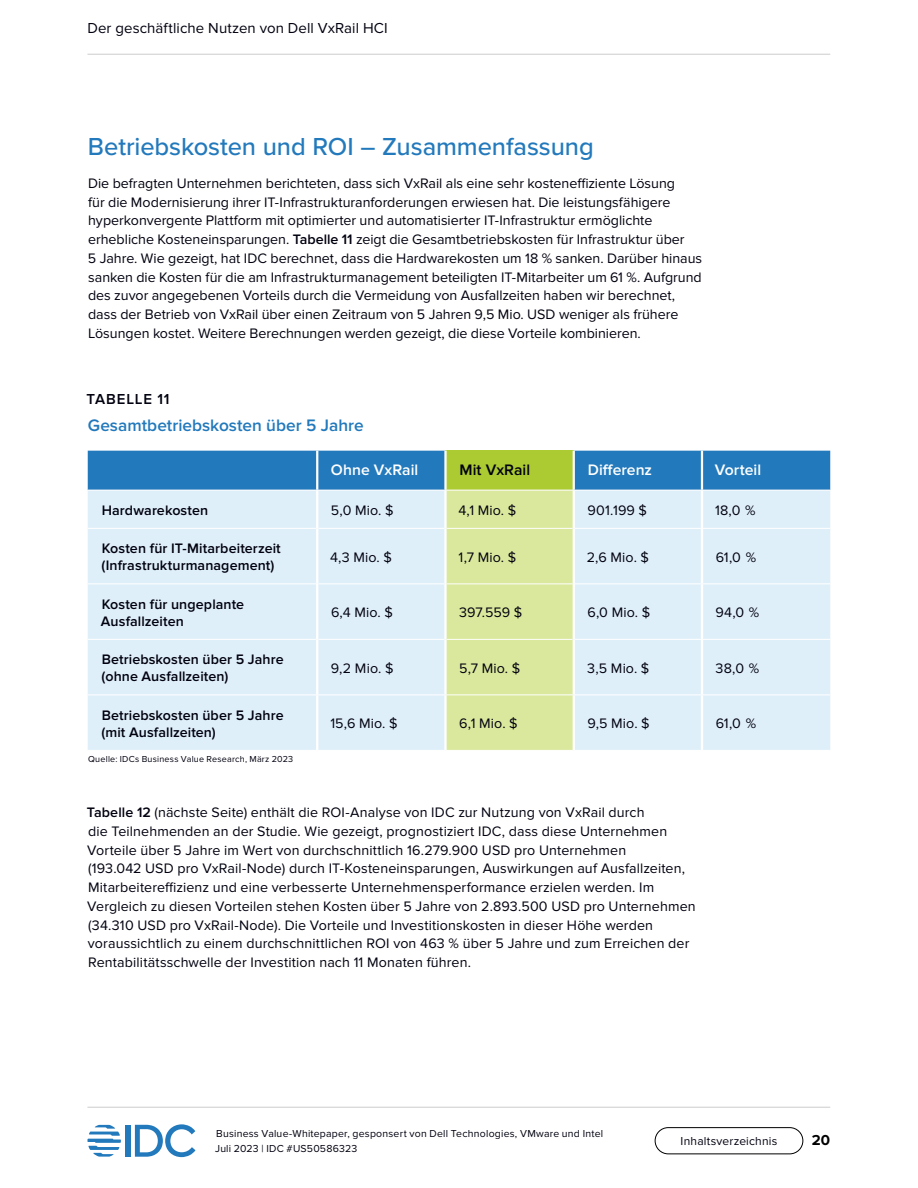
<style>
.page{position:relative;width:918px;height:1188px;background:#fff}
.page>*{position:absolute;margin:0;border:0;box-sizing:border-box;transform-origin:0 0}
.t1{font:500 25.5px "Proxima Nova";letter-spacing:-.005em;color:#2279bc}
.t2{font:600 17.25px "Proxima Nova";color:#2279bc}
.t3{font:600 15.75px "Proxima Nova";color:#fff}
.t4{font:600 15.75px "Proxima Nova";color:#01010f}
.t5{font:15px "Proxima Nova";letter-spacing:.005em;color:#01010f}
.t6{font:600 15px "Proxima Nova";letter-spacing:.055em;color:#01010f}
.t7{font:700 15px "Proxima Nova";color:#000}
.t8{font:14.25px/18.8px "Proxima Nova";color:#01010f}
.t9{font:600 14.25px/17.2px "Proxima Nova";letter-spacing:.005em;color:#01010f}
.t10{font:12px "Proxima Nova";letter-spacing:.015em;color:#01010f}
.t11{font:10.5px/15px "Proxima Nova";letter-spacing:.02em;color:#01010f}
.t12{font:9px "Proxima Nova";letter-spacing:.025em;color:#01010f}
.s1{font-weight:600}
</style>
<div class="page">
<div style="left:126px;top:1125px;width:5px;height:32px;background:#2279bc"></div>
<svg style="left:135px;top:1124px;width:60px;height:33px"></svg>
<svg style="left:87px;top:1125px;width:34px;height:32px"></svg>
<div style="left:655px;top:1127px;width:148px;height:27px;border:1px solid #000;border-radius:13px"></div>
<hr style="left:87px;top:54px;width:743px;height:1px;background:#ccc">
<hr style="left:87px;top:1107px;width:743px;height:1px;background:#ccc">
<svg style="left:88px;top:451px;width:742px;height:299px;background:#c8e0e0"></svg>
<hr style="left:316px;top:451px;width:2px;height:39px;background:#fff">
<hr style="left:701px;top:451px;width:2px;height:39px;background:#fff">
<hr style="left:701px;top:490px;width:2px;height:38px;background:#fff">
<hr style="left:701px;top:529px;width:2px;height:54px;background:#fff">
<hr style="left:701px;top:584px;width:2px;height:55px;background:#fff">
<hr style="left:701px;top:640px;width:2px;height:55px;background:#fff">
<hr style="left:701px;top:695px;width:2px;height:55px;background:#fff">
<hr style="left:88px;top:528px;width:228px;height:1px;background:#fff">
<hr style="left:318px;top:528px;width:126px;height:1px;background:#fff">
<hr style="left:447px;top:528px;width:126px;height:1px;background:#fff">
<hr style="left:575px;top:528px;width:127px;height:1px;background:#fff">
<hr style="left:702px;top:528px;width:128px;height:1px;background:#fff">
<hr style="left:88px;top:583px;width:228px;height:1px;background:#fff">
<hr style="left:318px;top:583px;width:126px;height:1px;background:#fff">
<hr style="left:447px;top:583px;width:126px;height:1px;background:#fff">
<hr style="left:575px;top:583px;width:127px;height:1px;background:#fff">
<hr style="left:702px;top:583px;width:128px;height:1px;background:#fff">
<hr style="left:88px;top:639px;width:228px;height:1px;background:#fff">
<hr style="left:318px;top:639px;width:126px;height:1px;background:#fff">
<hr style="left:447px;top:639px;width:126px;height:1px;background:#fff">
<hr style="left:575px;top:639px;width:127px;height:1px;background:#fff">
<hr style="left:702px;top:639px;width:128px;height:1px;background:#fff">
<hr style="left:88px;top:490px;width:229px;height:1px;background:#fff">
<hr style="left:317px;top:490px;width:129px;height:1px;background:#fff">
<hr style="left:574px;top:490px;width:128px;height:1px;background:#fff">
<hr style="left:702px;top:490px;width:128px;height:1px;background:#fff">
<hr style="left:316px;top:490px;width:2px;height:38px;background:#fff">
<hr style="left:316px;top:528px;width:2px;height:56px;background:#fff">
<hr style="left:316px;top:584px;width:2px;height:55px;background:#fff">
<hr style="left:316px;top:639px;width:2px;height:56px;background:#fff">
<hr style="left:444px;top:451px;width:3px;height:39px;background:#fff">
<hr style="left:573px;top:451px;width:2px;height:39px;background:#fff">
<hr style="left:446px;top:490px;width:128px;height:1px;background:#fff">
<hr style="left:444px;top:490px;width:3px;height:38px;background:#fff">
<hr style="left:573px;top:490px;width:2px;height:38px;background:#fff">
<hr style="left:444px;top:528px;width:3px;height:56px;background:#fff">
<hr style="left:573px;top:528px;width:2px;height:56px;background:#fff">
<hr style="left:444px;top:584px;width:3px;height:55px;background:#fff">
<hr style="left:573px;top:584px;width:2px;height:55px;background:#fff">
<hr style="left:444px;top:639px;width:3px;height:56px;background:#fff">
<hr style="left:573px;top:639px;width:2px;height:56px;background:#fff">
<hr style="left:88px;top:695px;width:229px;height:1px;background:#fff">
<hr style="left:317px;top:695px;width:129px;height:1px;background:#fff">
<hr style="left:574px;top:695px;width:128px;height:1px;background:#fff">
<hr style="left:702px;top:695px;width:128px;height:1px;background:#fff">
<hr style="left:316px;top:695px;width:2px;height:55px;background:#fff">
<hr style="left:446px;top:695px;width:128px;height:1px;background:#fff">
<hr style="left:444px;top:695px;width:3px;height:55px;background:#fff">
<hr style="left:573px;top:695px;width:2px;height:55px;background:#fff">
<p class="t5" style="left:87px;top:19px;width:302px">Der geschäftliche Nutzen von Dell VxRail HCI</p>
<h1 class="t1" style="left:88px;top:131px;width:507px">Betriebskosten und ROI – Zusammenfassung</h1>
<p class="t8" style="left:88px;top:174px;width:616px">Die befragten Unternehmen berichteten, dass sich VxRail als eine sehr kosteneffiziente Lösung<br>für die Modernisierung ihrer IT-Infrastrukturanforderungen erwiesen hat. Die leistungsfähigere hyperkonvergente Plattform mit optimierter und automatisierter IT-Infrastruktur ermöglichte erhebliche Kosteneinsparungen. <span class="s1">Tabelle 11</span> zeigt die Gesamtbetriebskosten für Infrastruktur über<br>5 Jahre. Wie gezeigt, hat IDC berechnet, dass die Hardwarekosten um 18 % sanken. Darüber hinaus sanken die Kosten für die am Infrastrukturmanagement beteiligten IT-Mitarbeiter um 61 %. Aufgrund des zuvor angegebenen Vorteils durch die Vermeidung von Ausfallzeiten haben wir berechnet, dass der Betrieb von VxRail über einen Zeitraum von 5 Jahren 9,5 Mio. USD weniger als frühere Lösungen kostet. Weitere Berechnungen werden gezeigt, die diese Vorteile kombinieren.</p>
<p class="t6" style="left:87px;top:391px;width:85px">TABELLE 11</p>
<p class="t2" style="left:88px;top:415px;width:277px">Gesamtbetriebskosten über 5 Jahre</p>
<p class="t3" style="left:331px;top:461px;width:89px">Ohne VxRail</p>
<p class="t4" style="left:459px;top:461px;width:72px">Mit VxRail</p>
<p class="t3" style="left:588px;top:461px;width:66px">Differenz</p>
<p class="t3" style="left:715px;top:461px;width:48px">Vorteil</p>
<p class="t9" style="left:102px;top:502px;width:108px">Hardwarekosten</p>
<p class="t8" style="left:331px;top:501px;width:64px">5,0 Mio. $</p>
<p class="t8" style="left:458px;top:501px;width:59px">4,1 Mio. $</p>
<p class="t8" style="left:587px;top:501px;width:61px">901.199 $</p>
<p class="t8" style="left:715px;top:501px;width:42px">18,0 %</p>
<p class="t9" style="left:102px;top:540px;width:181px">Kosten für IT-Mitarbeiterzeit (Infrastrukturmanagement)</p>
<p class="t8" style="left:330px;top:548px;width:63px">4,3 Mio. $</p>
<p class="t8" style="left:459px;top:548px;width:59px">1,7 Mio. $</p>
<p class="t8" style="left:587px;top:548px;width:64px">2,6 Mio. $</p>
<p class="t8" style="left:716px;top:548px;width:42px">61,0 %</p>
<p class="t9" style="left:101px;top:596px;width:145px">Kosten für ungeplante<br>Ausfallzeiten</p>
<p class="t8" style="left:331px;top:603px;width:63px">6,4 Mio. $</p>
<p class="t8" style="left:459px;top:603px;width:65px">397.559 $</p>
<p class="t8" style="left:588px;top:603px;width:64px">6,0 Mio. $</p>
<p class="t8" style="left:716px;top:603px;width:45px">94,0 %</p>
<p class="t9" style="left:102px;top:651px;width:184px">Betriebskosten über 5 Jahre (ohne Ausfallzeiten)</p>
<p class="t8" style="left:331px;top:659px;width:64px">9,2 Mio. $</p>
<p class="t8" style="left:459px;top:659px;width:63px">5,7 Mio. $</p>
<p class="t8" style="left:587px;top:659px;width:64px">3,5 Mio. $</p>
<p class="t8" style="left:716px;top:659px;width:45px">38,0 %</p>
<p class="t9" style="left:102px;top:707px;width:184px">Betriebskosten über 5 Jahre (mit Ausfallzeiten)</p>
<p class="t8" style="left:330px;top:714px;width:69px">15,6 Mio. $</p>
<p class="t8" style="left:459px;top:714px;width:60px">6,1 Mio. $</p>
<p class="t8" style="left:587px;top:714px;width:64px">9,5 Mio. $</p>
<p class="t8" style="left:716px;top:714px;width:42px">61,0 %</p>
<p class="t12" style="left:88px;top:754px;width:207px">Quelle: IDCs Business Value Research, März 2023</p>
<p class="t8" style="left:87px;top:803px;width:610px"><span class="s1">Tabelle 12</span> (nächste Seite) enthält die ROI-Analyse von IDC zur Nutzung von VxRail durch<br>die Teilnehmenden an der Studie. Wie gezeigt, prognostiziert IDC, dass diese Unternehmen Vorteile über 5 Jahre im Wert von durchschnittlich 16.279.900 USD pro Unternehmen<br>(193.042 USD pro VxRail-Node) durch IT-Kosteneinsparungen, Auswirkungen auf Ausfallzeiten, Mitarbeitereffizienz und eine verbesserte Unternehmensperformance erzielen werden. Im Vergleich zu diesen Vorteilen stehen Kosten über 5 Jahre von 2.893.500 USD pro Unternehmen (34.310 USD pro VxRail-Node). Die Vorteile und Investitionskosten in dieser Höhe werden voraussichtlich zu einem durchschnittlichen ROI von 463 % über 5 Jahre und zum Erreichen der Rentabilitätsschwelle der Investition nach 11 Monaten führen.</p>
<p class="t11" style="left:215px;top:1127px;width:390px">Business Value-Whitepaper, gesponsert von Dell Technologies, VMware und Intel<br>Juli 2023 | IDC #US50586323</p>
<p class="t10" style="left:681px;top:1134px;width:98px">Inhaltsverzeichnis</p>
<p class="t7" style="left:812px;top:1132px;width:20px">20</p>
</div>
